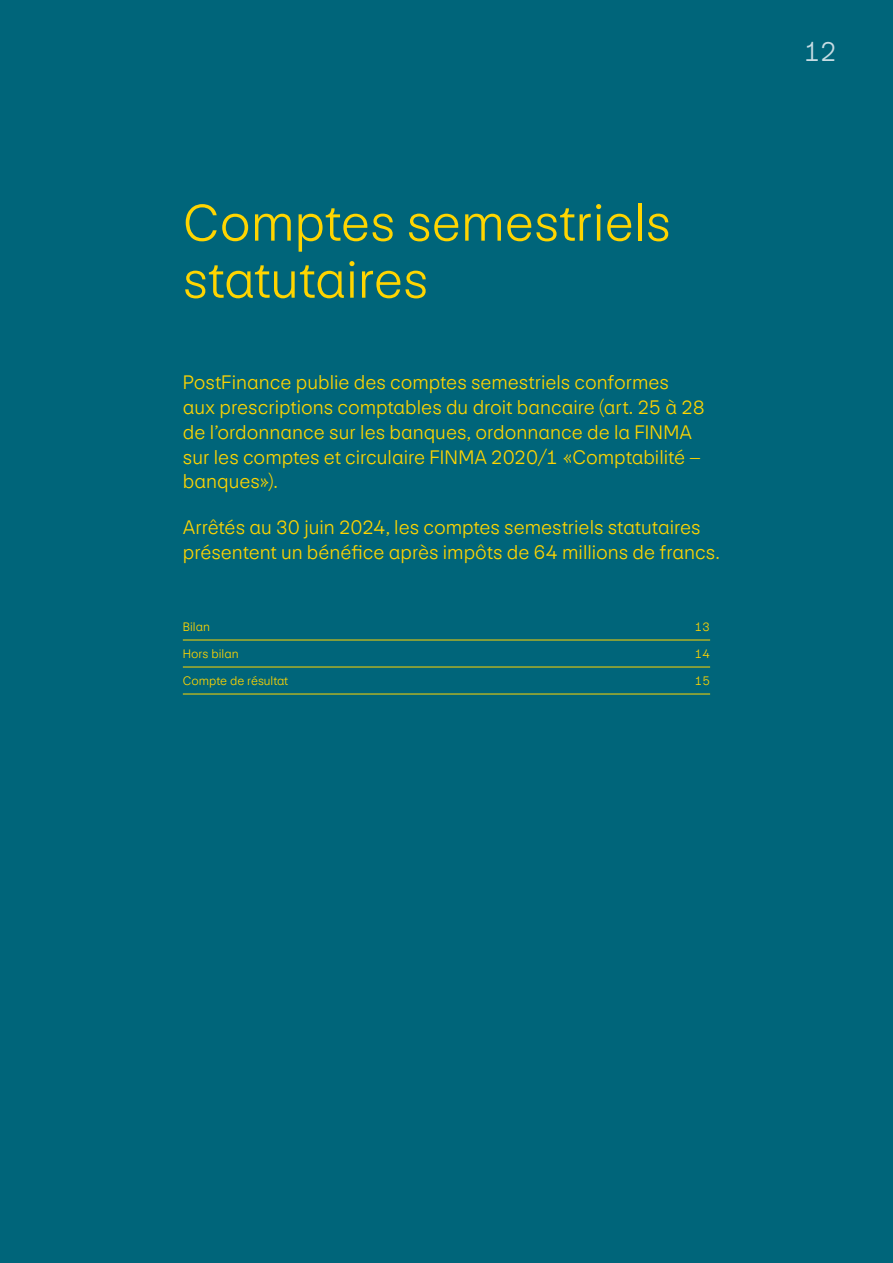
<style>
.page{position:relative;width:893px;height:1263px;background:#00657a}
.page>*{position:absolute;margin:0;border:0;box-sizing:border-box;transform-origin:0 0}
.t1{font:300 54px/57px "Post Finance Grotesk";color:#ffd500}
.t2{font:300 28.5px "Post Finance Grotesk";color:#c7dce3}
.t3{font:300 20.25px/24.8px "Post Finance Grotesk";color:#ffd500}
.t4{font:300 12.75px "Post Finance Grotesk";color:#ffd500}
</style>
<div class="page">
<hr style="left:183px;top:640px;width:527px;height:1px;background:#ffd500">
<hr style="left:183px;top:667px;width:527px;height:1px;background:#ffd500">
<hr style="left:183px;top:694px;width:527px;height:1px;background:#ffd500">
<h2 class="t1" style="left:183px;top:195px;width:489px">Comptes semestriels statutaires</h2>
<p class="t3" style="left:183px;top:370px;width:524px">PostFinance publie des comptes semestriels conformes aux prescriptions comptables du droit bancaire (art. 25 à 28 de l’ordonnance sur les banques, ordonnance de la FINMA sur les comptes et circulaire FINMA 2020/1 «Comptabilité – banques»).</p>
<p class="t3" style="left:183px;top:515px;width:538px">Arrêtés au 30 juin 2024, les comptes semestriels statutaires présentent un bénéfice après impôts de 64 millions de francs.</p>
<p class="t4" style="left:183px;top:619px;width:29px">Bilan</p>
<p class="t4" style="left:695px;top:619px;width:17px">13</p>
<p class="t4" style="left:183px;top:646px;width:57px">Hors bilan</p>
<p class="t4" style="left:695px;top:646px;width:17px">14</p>
<p class="t4" style="left:183px;top:673px;width:107px">Compte de résultat</p>
<p class="t4" style="left:695px;top:673px;width:17px">15</p>
<h2 class="t2" style="left:804px;top:34px;width:35px">12</h2>
</div>
